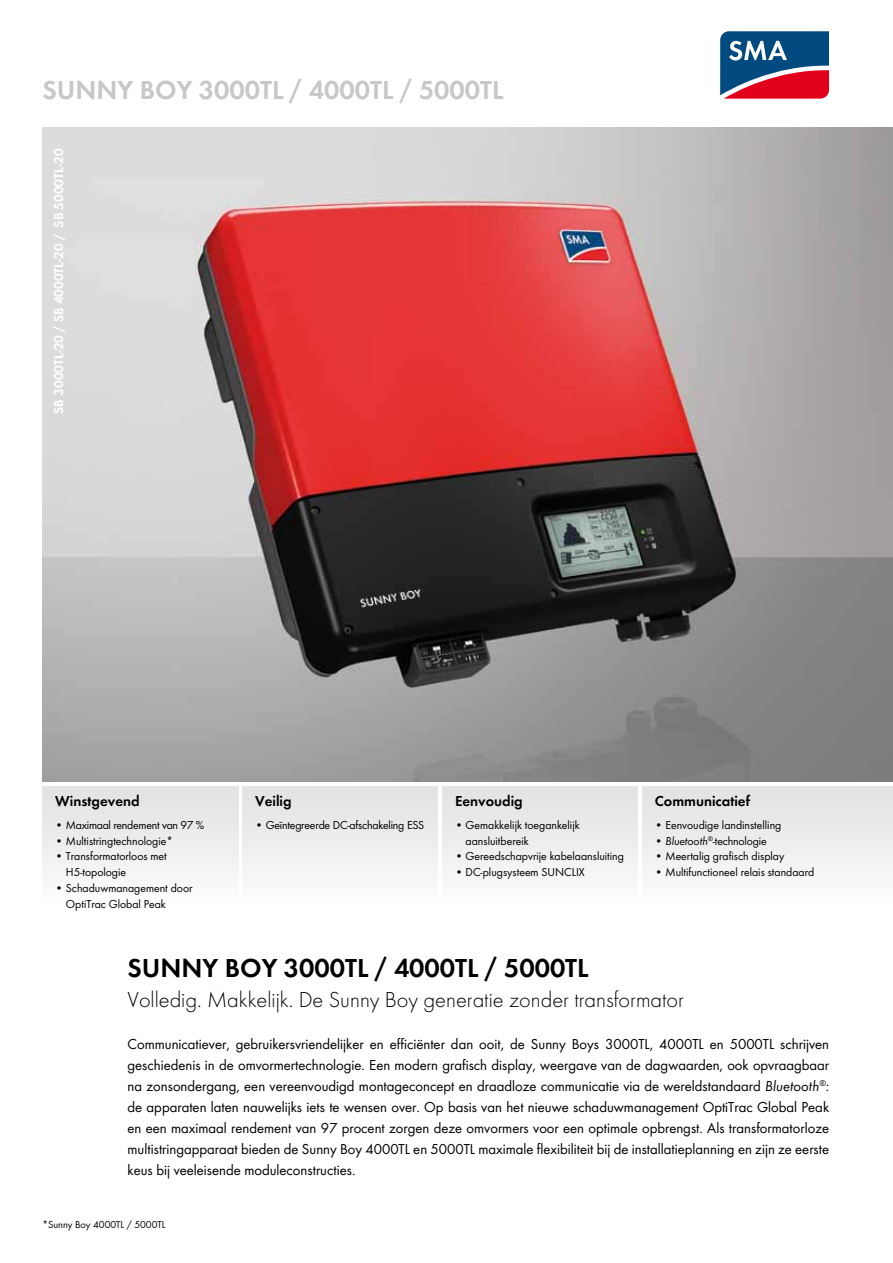
<style>
.page{position:relative;width:893px;height:1263px;background:#fff}
.page>*{position:absolute;margin:0;border:0;box-sizing:border-box;transform-origin:0 0}
.t1{font:600 27px "SMA Futura Global";color:#c6c7c8}
.t2{font:600 27px "SMA Futura Global";color:#000}
.t3{font:22.5px "SMA Futura Global Light";color:#000}
.t4{font:15px/21px "SMA Futura Global";color:#000;text-align:justify}
.t5{font:600 15px "SMA Futura Global";color:#000}
.t6{font:600 13.5px "SMA Futura Global";color:#fff}
.t7{font:12px/15.8px "SMA Futura Global";color:#000}
.t8{font:12px "SMA Futura Global";letter-spacing:-.02em;color:#000}
.t9{font:10.5px "SMA Futura Global";color:#000}
.s1{font-style:italic}
</style>
<div class="page">
<svg style="left:720px;top:31px;width:109px;height:68px"></svg>
<img style="left:43px;top:128px;width:850px;height:654px">
<div style="left:43px;top:787px;width:195px;height:119px;background:linear-gradient(to bottom,#e0e1e2,#fdfdfd)"></div>
<div style="left:242px;top:787px;width:196px;height:119px;background:linear-gradient(to bottom,#e0e1e2,#fdfdfd)"></div>
<div style="left:442px;top:787px;width:196px;height:119px;background:linear-gradient(to bottom,#e0e1e2,#fdfdfd)"></div>
<div style="left:642px;top:787px;width:251px;height:119px;background:linear-gradient(to bottom,#e0e1e2,#fdfdfd)"></div>
<h1 class="t1" style="left:43px;top:74px;width:463px">Sunny Boy 3000TL / 4000TL / 5000TL</h1>
<p class="t6" style="left:51px;top:414px;width:266px;rotate:-90deg">SB 3000TL-20 / SB 4000TL-20 / SB 5000TL-20</p>
<p class="t5" style="left:55px;top:792px;width:86px">Winstgevend</p>
<p class="t8" style="left:55px;top:818px;width:151px">• Maximaal rendement van 97 %</p>
<p class="t7" style="left:55px;top:833px;width:119px">• Multistringtechnologie*</p>
<p class="t7" style="left:66px;top:848px;width:102px;text-indent:-11px">• Transformatorloos met<br>H5-topologie</p>
<p class="t7" style="left:66px;top:880px;width:128px;text-indent:-11px">• Schaduwmanagement door<br>OptiTrac Global Peak</p>
<p class="t5" style="left:255px;top:792px;width:38px">Veilig</p>
<p class="t7" style="left:255px;top:817px;width:171px">• Geïntegreerde DC-afschakeling ESS</p>
<p class="t5" style="left:455px;top:792px;width:69px">Eenvoudig</p>
<p class="t7" style="left:466px;top:817px;width:116px;text-indent:-11px">• Gemakkelijk toegankelijk aansluitbereik</p>
<p class="t7" style="left:455px;top:848px;width:170px">• Gereedschapvrije kabelaansluiting</p>
<p class="t7" style="left:455px;top:864px;width:131px">• DC-plugsysteem SUNCLIX</p>
<p class="t5" style="left:655px;top:792px;width:97px">Communicatief</p>
<p class="t7" style="left:655px;top:817px;width:128px">• Eenvoudige landinstelling</p>
<p class="t7" style="left:655px;top:833px;width:113px">• <span class="s1">Bluetooth</span><sup>®</sup><span class="s1">-</span>technologie</p>
<p class="t7" style="left:655px;top:848px;width:131px">• Meertalig grafisch display</p>
<p class="t7" style="left:655px;top:864px;width:161px">• Multifunctioneel relais standaard</p>
<h1 class="t2" style="left:128px;top:952px;width:463px">Sunny Boy 3000TL / 4000TL / 5000TL</h1>
<h2 class="t3" style="left:128px;top:986px;width:558px">Volledig. Makkelijk. De Sunny Boy generatie zonder transformator</h2>
<p class="t4" style="left:128px;top:1033px;width:703px">Communicatiever, gebruikersvriendelijker en efficiënter dan ooit, de Sunny Boys 3000TL, 4000TL en 5000TL schrijven geschiedenis in de omvormertechnologie. Een modern grafisch display, weergave van de dagwaarden, ook opvraagbaar na zonsondergang, een vereenvoudigd montageconcept en draadloze communicatie via de wereldstandaard <span class="s1">Bluetooth</span><sup>®</sup>: de apparaten laten nauwelijks iets te wensen over. Op basis van het nieuwe schaduwmanagement OptiTrac Global Peak en een maximaal rendement van 97 procent zorgen deze omvormers voor een optimale opbrengst. Als transformatorloze multistringapparaat bieden de Sunny Boy 4000TL en 5000TL maximale flexibiliteit bij de installatieplanning en zijn ze eerste keus bij veeleisende moduleconstructies.</p>
<p class="t9" style="left:43px;top:1218px;width:124px">*Sunny Boy 4000TL / 5000TL</p>
</div>
